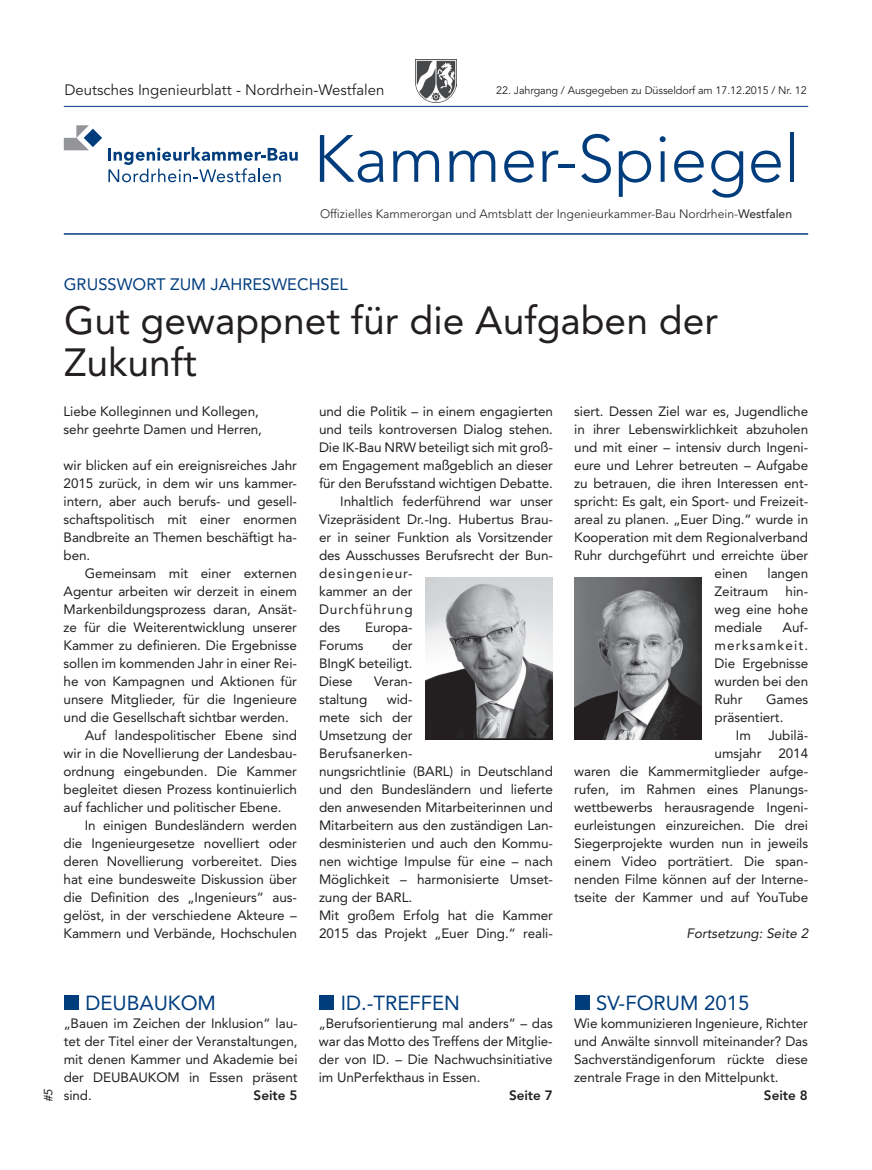
<style>
.page{position:relative;width:872px;height:1170px;background:#fff}
.page>*{position:absolute;margin:0;border:0;box-sizing:border-box;transform-origin:0 0}
.t1{font:300 66px "Avenir LT Std";color:#013d7d}
.t2{font:39px/42px "Avenir LT Std";color:#231f20}
.t3{font:20.25px "Avenir LT Std";color:#013d7d}
.t4{font:16.5px "Avenir LT Std";color:#013d7d}
.t5{font:15px "Avenir LT Std";color:#231f20}
.t6{font:13.5px/18px "Avenir LT Std";letter-spacing:-.005em;color:#231f20;text-align:justify}
.t7{font:13.5px "Avenir LT Std";letter-spacing:.07em;color:#231f20}
.t8{font:800 13.5px "Avenir LT Std";color:#231f20}
.t9{font:italic 13.5px "Avenir LT Std";color:#231f20}
.t10{font:300 12.15px "Avenir LT Std";color:#231f20}
.t11{font:italic 12px "Avenir LT Std";color:#231f20}
.t12{font:10.8px "Avenir LT Std";letter-spacing:-.01em;color:#231f20}
.s1{font-weight:400}
</style>
<div class="page">
<hr style="left:64px;top:233px;width:744px;height:2px;background:#013d7d">
<svg style="left:108px;top:147px;width:190px;height:35px"></svg>
<svg style="left:64px;top:125px;width:38px;height:25px"></svg>
<img style="left:416px;top:59px;width:40px;height:43px">
<hr style="left:64px;top:106px;width:744px;height:1px;background:#013d7d">
<div style="left:64px;top:994px;width:15px;height:15px;background:#013d7d"></div>
<div style="left:319px;top:995px;width:15px;height:15px;background:#013d7d"></div>
<div style="left:575px;top:994px;width:15px;height:15px;background:#013d7d"></div>
<img style="left:425px;top:577px;width:128px;height:162px">
<img style="left:574px;top:577px;width:128px;height:162px">
<p class="t5" style="left:64px;top:81px;width:322px">Deutsches Ingenieurblatt - Nordrhein-Westfalen</p>
<h1 class="t1" style="left:313px;top:120px;width:488px">Kammer-Spiegel</h1>
<p class="t10" style="left:320px;top:206px;width:473px">Offizielles Kammerorgan und Amtsblatt der Ingenieurkammer-Bau Nordrhein-<span class="s1">Westfalen</span></p>
<p class="t12" style="left:496px;top:84px;width:312px">22. Jahrgang / Ausgegeben zu Düsseldorf am 17.12.2015 / Nr. 12</p>
<p class="t4" style="left:64px;top:274px;width:285px">GRUSSWORT ZUM JAHRESWECHSEL</p>
<h2 class="t2" style="left:64px;top:300px;width:655px">Gut gewappnet für die Aufgaben der<br>Zukunft</h2>
<p class="t6" style="left:64px;top:402px;width:200px">Liebe Kolleginnen und Kollegen, sehr geehrte Damen und Herren,</p>
<p class="t6" style="left:64px;top:456px;width:235px">wir blicken auf ein ereignisreiches Jahr 2015 zurück, in dem wir uns kammer&shy;intern, aber auch berufs- und gesell&shy;schaftspolitisch mit einer enormen Bandbreite an Themen beschäftigt ha&shy;ben.</p>
<p class="t6" style="left:85px;top:564px;width:214px">Gemeinsam mit einer externen</p>
<p class="t6" style="left:64px;top:582px;width:235px">Agentur arbeiten wir derzeit in einem</p>
<p class="t6" style="left:64px;top:600px;width:235px">Markenbildungsprozess daran, Ansät-</p>
<p class="t6" style="left:64px;top:618px;width:235px">ze für die Weiterentwicklung unserer</p>
<p class="t6" style="left:64px;top:636px;width:235px">Kammer zu definieren. Die Ergebnisse</p>
<p class="t6" style="left:64px;top:654px;width:235px">sollen im kommenden Jahr in einer Rei-</p>
<p class="t6" style="left:64px;top:672px;width:235px">he von Kampagnen und Aktionen für</p>
<p class="t6" style="left:64px;top:690px;width:235px">unsere Mitglieder, für die Ingenieure</p>
<p class="t6" style="left:64px;top:708px;width:227px">und die Gesellschaft sichtbar werden.</p>
<p class="t6" style="left:85px;top:726px;width:214px">Auf landespolitischer Ebene sind</p>
<p class="t6" style="left:64px;top:744px;width:235px">wir in die Novellierung der Landesbau-</p>
<p class="t6" style="left:64px;top:762px;width:235px">ordnung eingebunden. Die Kammer</p>
<p class="t6" style="left:64px;top:780px;width:235px">begleitet diesen Prozess kontinuierlich</p>
<p class="t6" style="left:64px;top:798px;width:219px">auf fachlicher und politischer Ebene.</p>
<p class="t6" style="left:85px;top:816px;width:214px">In einigen Bundesländern werden</p>
<p class="t6" style="left:64px;top:834px;width:235px">die Ingenieurgesetze novelliert oder</p>
<p class="t6" style="left:64px;top:852px;width:235px">deren Novellierung vorbereitet. Dies</p>
<p class="t6" style="left:64px;top:870px;width:235px">hat eine bundesweite Diskussion über</p>
<p class="t6" style="left:64px;top:888px;width:235px">die Definition des „Ingenieurs“ aus-</p>
<p class="t6" style="left:64px;top:906px;width:235px">gelöst, in der verschiedene Akteure –</p>
<p class="t6" style="left:64px;top:924px;width:235px">Kammern und Verbände, Hochschulen</p>
<p class="t6" style="left:319px;top:402px;width:235px">und die Politik – in einem engagierten</p>
<p class="t6" style="left:319px;top:420px;width:235px">und teils kontroversen Dialog stehen.</p>
<p class="t6" style="left:319px;top:438px;width:235px">Die IK-Bau NRW beteiligt sich mit groß-</p>
<p class="t6" style="left:319px;top:456px;width:235px">em Engagement maßgeblich an dieser</p>
<p class="t6" style="left:319px;top:474px;width:235px">für den Berufsstand wichtigen Debatte.</p>
<p class="t6" style="left:340px;top:492px;width:214px">Inhaltlich federführend war unser</p>
<p class="t6" style="left:319px;top:510px;width:235px">Vizepräsident Dr.-Ing. Hubertus Brau-</p>
<p class="t6" style="left:319px;top:528px;width:235px">er in seiner Funktion als Vorsitzender</p>
<p class="t6" style="left:319px;top:546px;width:235px">des Ausschusses Berufsrecht der Bun-</p>
<p class="t7" style="left:319px;top:565px;width:95px">desingenieur-</p>
<p class="t6" style="left:319px;top:582px;width:95px">kammer an der</p>
<p class="t7" style="left:319px;top:601px;width:95px">Durchführung</p>
<p class="t6" style="left:319px;top:618px;width:23px">des</p>
<p class="t6" style="left:365px;top:618px;width:49px">Europa-</p>
<p class="t6" style="left:319px;top:636px;width:46px">Forums</p>
<p class="t6" style="left:319px;top:636px;width:95px;text-indent:73px">der BIngK beteiligt.<br>Diese</p>
<p class="t6" style="left:374px;top:672px;width:40px">Veran-</p>
<p class="t6" style="left:319px;top:690px;width:50px">staltung</p>
<p class="t6" style="left:319px;top:690px;width:235px;text-align:left;text-indent:68px">wid-<br>mete sich der<br>Umsetzung der<br>Berufsanerken-<br>nungsrichtlinie (BARL) in Deutschland und den Bundesländern und lieferte den anwesenden Mitarbeiterinnen und<br>Mitarbeitern aus den zuständigen Lan&shy;desministerien und auch den Kommu&shy;nen wichtige Impulse für eine – nach<br>Möglichkeit – harmonisierte Umset&shy;zung der BARL.<br>Mit großem Erfolg hat die Kammer<br>2015 das Projekt „Euer Ding.“ reali-</p>
<p class="t6" style="left:574px;top:402px;width:235px">siert. Dessen Ziel war es, Jugendliche</p>
<p class="t6" style="left:574px;top:420px;width:235px">in ihrer Lebenswirklichkeit abzuholen</p>
<p class="t6" style="left:574px;top:438px;width:235px">und mit einer – intensiv durch Ingeni-</p>
<p class="t6" style="left:574px;top:456px;width:235px">eure und Lehrer betreuten – Aufgabe</p>
<p class="t6" style="left:574px;top:474px;width:235px">zu betrauen, die ihren Interessen ent-</p>
<p class="t6" style="left:574px;top:492px;width:235px">spricht: Es galt, ein Sport- und Freizeit-</p>
<p class="t6" style="left:574px;top:510px;width:235px">areal zu planen. „Euer Ding.“ wurde in</p>
<p class="t6" style="left:574px;top:528px;width:235px">Kooperation mit dem Regionalverband</p>
<p class="t6" style="left:574px;top:546px;width:235px">Ruhr durchgeführt und erreichte über</p>
<p class="t6" style="left:714px;top:564px;width:34px">einen</p>
<p class="t6" style="left:714px;top:564px;width:95px;text-indent:53px">langen<br>Zeitraum</p>
<p class="t6" style="left:714px;top:582px;width:95px;text-indent:71px">hin&shy;weg eine hohe mediale</p>
<p class="t6" style="left:714px;top:618px;width:95px;text-indent:68px">Auf&shy;merksamkeit.<br>Die Ergebnisse wurden bei den Ruhr</p>
<p class="t6" style="left:766px;top:690px;width:43px">Games</p>
<p class="t6" style="left:714px;top:708px;width:70px">präsentiert.</p>
<p class="t6" style="left:736px;top:726px;width:16px">Im</p>
<p class="t6" style="left:574px;top:726px;width:235px;text-align:right">Jubilä-<br>umsjahr 2014<br>waren die Kammermitglieder aufge&shy;rufen, im Rahmen eines Planungs&shy;wettbewerbs herausragende Ingeni&shy;eurleistungen einzureichen. Die drei<br>Siegerprojekte wurden nun in jeweils einem Video porträtiert. Die span&shy;nenden Filme können auf der Interne&shy;tseite der Kammer und auf YouTube</p>
<p class="t9" style="left:686px;top:925px;width:123px">Fortsetzung: Seite 2</p>
<h3 class="t3" style="left:85px;top:991px;width:132px">DEUBAUKOM</h3>
<h3 class="t3" style="left:341px;top:991px;width:120px">ID.-TREFFEN</h3>
<h3 class="t3" style="left:596px;top:991px;width:155px">SV-FORUM 2015</h3>
<p class="t6" style="left:64px;top:1014px;width:235px">„Bauen im Zeichen der Inklusion“ lau&shy;tet der Titel einer der Veranstaltungen, mit denen Kammer und Akademie bei der DEUBAUKOM in Essen präsent sind.</p>
<p class="t6" style="left:319px;top:1014px;width:235px">„Berufsorientierung mal anders“ – das war das Motto des Treffens der Mitglie&shy;der von ID. – Die Nachwuchsinitiative im UnPerfekthaus in Essen.</p>
<p class="t8" style="left:509px;top:1087px;width:45px">Seite 7</p>
<p class="t6" style="left:574px;top:1014px;width:235px">Wie kommunizieren Ingenieure, Richter und Anwälte sinnvoll miteinander? Das Sachverständigenforum rückte diese zentrale Frage in den Mittelpunkt.</p>
<p class="t11" style="left:41px;top:1102px;width:15px;rotate:-90deg">#5</p>
<p class="t8" style="left:764px;top:1087px;width:45px">Seite 8</p>
<p class="t8" style="left:254px;top:1087px;width:45px">Seite 5</p>
</div>
